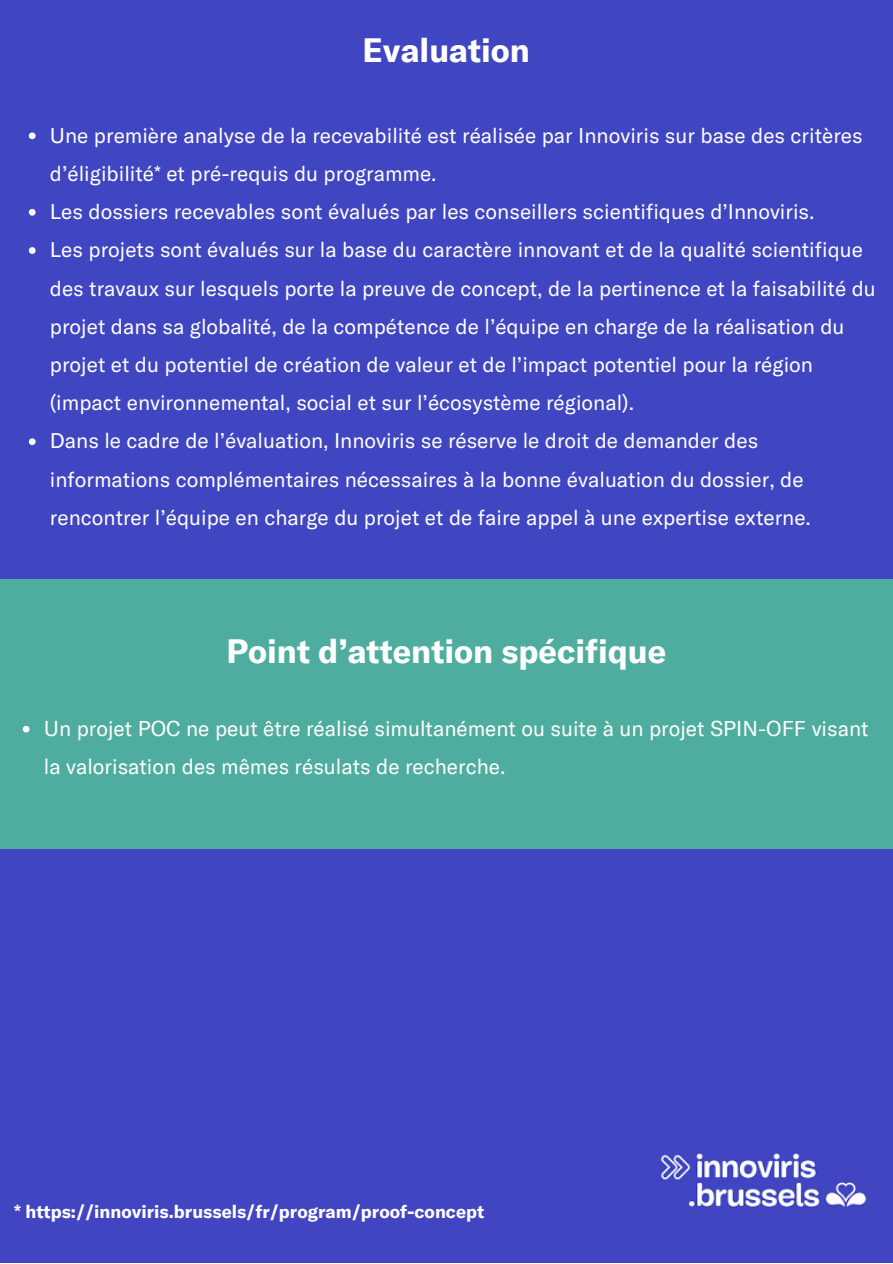
<style>
.page{position:relative;width:893px;height:1264px;background:#fff}
.page>*{position:absolute;margin:0;border:0;box-sizing:border-box;transform-origin:0 0}
.t1{font:700 33px "GT America";color:#fff}
.t2{font:21px/38.2px "GT America";color:#fff}
.t3{font:700 18px "GT America";color:#fff}
</style>
<div class="page">
<div style="left:0;top:0;width:892px;height:1262px;background:#4145c2"></div>
<div style="left:0;top:579px;width:892px;height:269px;background:#4fad9f"></div>
<svg style="left:29px;top:132px;width:7px;height:7px"></svg>
<svg style="left:29px;top:209px;width:7px;height:7px"></svg>
<svg style="left:29px;top:247px;width:7px;height:7px"></svg>
<svg style="left:29px;top:438px;width:7px;height:7px"></svg>
<svg style="left:23px;top:725px;width:7px;height:7px"></svg>
<img style="left:660px;top:1152px;width:207px;height:56px">
<p class="t1" style="left:362px;top:29px;width:169px">Evaluation</p>
<p class="t2" style="left:50px;top:116px;width:814px">Une première analyse de la recevabilité est réalisée par Innoviris sur base des critères d’éligibilité* et pré-requis du programme.</p>
<p class="t2" style="left:50px;top:192px;width:766px">Les dossiers recevables sont évalués par les conseillers scientifiques d’Innoviris.</p>
<p class="t2" style="left:50px;top:230px;width:827px">Les projets sont évalués sur la base du caractère innovant et de la qualité scientifique des travaux sur lesquels porte la preuve de concept, de la pertinence et la faisabilité du projet dans sa globalité, de la compétence de l’équipe en charge de la réalisation du projet et du potentiel de création de valeur et de l’impact potentiel pour la région (impact environnemental, social et sur l’écosystème régional).</p>
<p class="t2" style="left:50px;top:421px;width:762px">Dans le cadre de l’évaluation, Innoviris se réserve le droit de demander des informations complémentaires nécessaires à la bonne évaluation du dossier, de rencontrer l’équipe en charge du projet et de faire appel à une expertise externe.</p>
<p class="t1" style="left:226px;top:630px;width:441px">Point d’attention spécifique</p>
<p class="t2" style="left:44px;top:709px;width:826px">Un projet POC ne peut être réalisé simultanément ou suite à un projet SPIN-OFF visant la valorisation des mêmes résulats de recherche.</p>
<p class="t3" style="left:14px;top:1200px;width:471px">* https://innoviris.brussels/fr/program/proof-concept</p>
</div>
